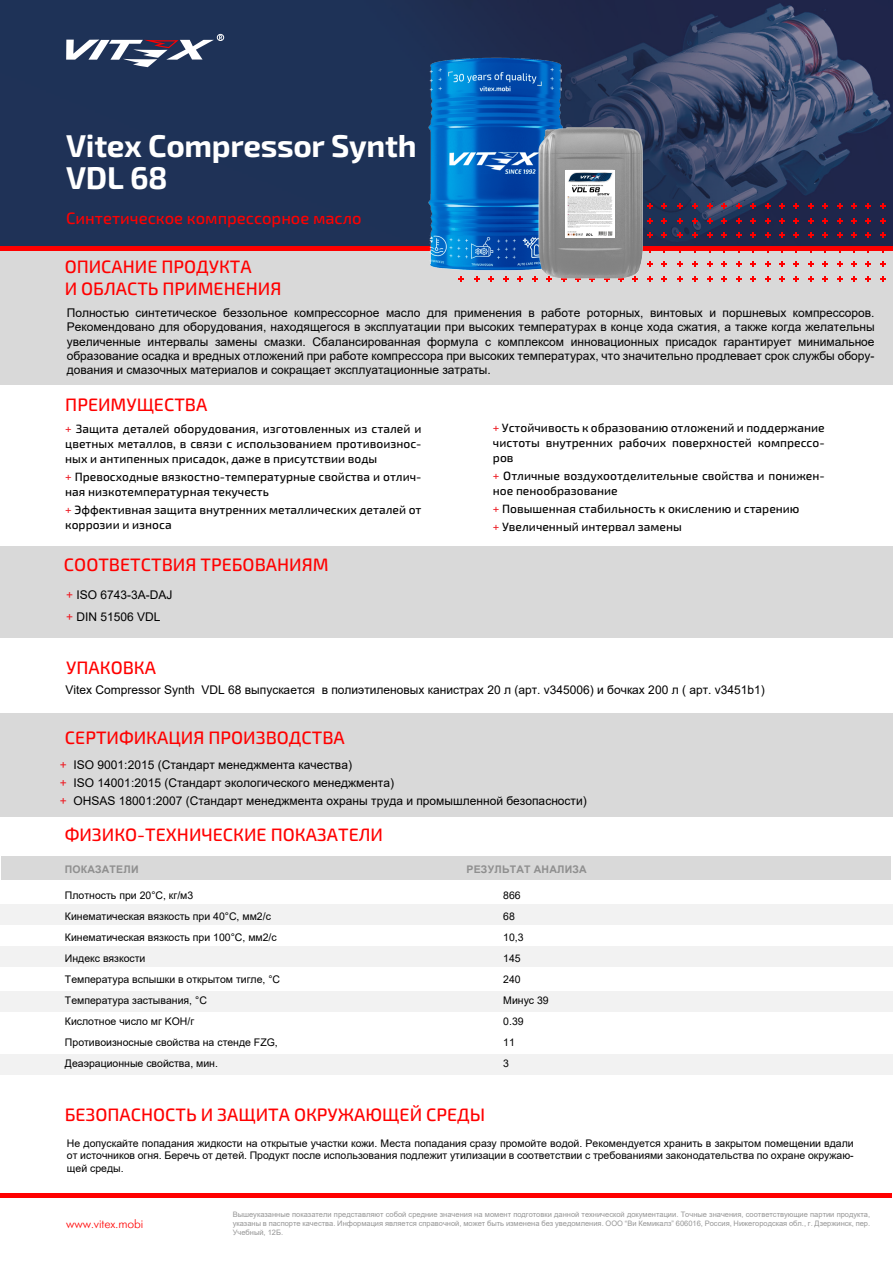
<style>
.page{position:relative;width:893px;height:1263px;background:#fff}
.page>*{position:absolute;margin:0;border:0;box-sizing:border-box;transform-origin:0 0}
.t1{font:700 31.5px/31.5px "Exo 2.0";letter-spacing:-.01em;color:#fff}
.t2{font:500 18px/21.6px "Exo 2.0";color:#f00}
.t3{font:500 16.5px "Exo 2.0";color:#f00}
.t4{font:12px/14.4px "Arial";color:#000}
.t5{font:500 12px/15px "Exo 2.0";color:#000}
.t6{font:12px "Futuris C";letter-spacing:-.005em;color:#f00}
.t7{font:10.5px/21px "Arial";color:#000}
.t8{font:700 10.5px "Arial";letter-spacing:.02em;color:#8f8f8f}
.t9{font:7.5px/9px "Arial";color:#969696;text-align:justify}
.s1{color:#ed1c24}
</style>
<div class="page">
<div style="left:1px;top:249px;width:892px;height:136px;background:#d9d9d9"></div>
<div style="left:1px;top:546px;width:892px;height:92px;background:#d9d9d9"></div>
<div style="left:0;top:713px;width:892px;height:104px;background:#d9d9d9"></div>
<img style="left:0;top:0;width:893px;height:246px">
<svg style="left:66px;top:35px;width:156px;height:32px"></svg>
<hr style="left:0;top:1193px;width:891px;height:4px;background:#f00">
<div style="left:0;top:246px;width:893px;height:5px;background:#f00"></div>
<svg style="left:692px;top:276px;width:6px;height:5px"></svg>
<svg style="left:692px;top:261px;width:6px;height:6px"></svg>
<svg style="left:692px;top:232px;width:6px;height:6px"></svg>
<svg style="left:692px;top:218px;width:6px;height:6px"></svg>
<svg style="left:692px;top:203px;width:6px;height:6px"></svg>
<svg style="left:707px;top:276px;width:6px;height:5px"></svg>
<svg style="left:707px;top:261px;width:6px;height:6px"></svg>
<svg style="left:707px;top:232px;width:6px;height:6px"></svg>
<svg style="left:707px;top:218px;width:6px;height:6px"></svg>
<svg style="left:707px;top:203px;width:6px;height:6px"></svg>
<svg style="left:721px;top:276px;width:6px;height:5px"></svg>
<svg style="left:721px;top:261px;width:6px;height:6px"></svg>
<svg style="left:721px;top:232px;width:6px;height:6px"></svg>
<svg style="left:721px;top:218px;width:6px;height:6px"></svg>
<svg style="left:721px;top:203px;width:6px;height:6px"></svg>
<svg style="left:736px;top:276px;width:6px;height:5px"></svg>
<svg style="left:736px;top:261px;width:6px;height:6px"></svg>
<svg style="left:736px;top:232px;width:6px;height:6px"></svg>
<svg style="left:736px;top:218px;width:6px;height:6px"></svg>
<svg style="left:736px;top:203px;width:6px;height:6px"></svg>
<svg style="left:750px;top:276px;width:6px;height:5px"></svg>
<svg style="left:750px;top:261px;width:6px;height:6px"></svg>
<svg style="left:750px;top:232px;width:6px;height:6px"></svg>
<svg style="left:750px;top:218px;width:6px;height:6px"></svg>
<svg style="left:750px;top:203px;width:6px;height:6px"></svg>
<svg style="left:765px;top:276px;width:5px;height:5px"></svg>
<svg style="left:765px;top:261px;width:5px;height:6px"></svg>
<svg style="left:765px;top:232px;width:5px;height:6px"></svg>
<svg style="left:765px;top:218px;width:5px;height:6px"></svg>
<svg style="left:765px;top:203px;width:5px;height:6px"></svg>
<svg style="left:779px;top:276px;width:6px;height:5px"></svg>
<svg style="left:779px;top:261px;width:6px;height:6px"></svg>
<svg style="left:779px;top:232px;width:6px;height:6px"></svg>
<svg style="left:779px;top:218px;width:6px;height:6px"></svg>
<svg style="left:779px;top:203px;width:6px;height:6px"></svg>
<svg style="left:793px;top:276px;width:6px;height:5px"></svg>
<svg style="left:793px;top:261px;width:6px;height:6px"></svg>
<svg style="left:793px;top:232px;width:6px;height:6px"></svg>
<svg style="left:793px;top:218px;width:6px;height:6px"></svg>
<svg style="left:793px;top:203px;width:6px;height:6px"></svg>
<svg style="left:808px;top:276px;width:6px;height:5px"></svg>
<svg style="left:808px;top:261px;width:6px;height:6px"></svg>
<svg style="left:808px;top:232px;width:6px;height:6px"></svg>
<svg style="left:808px;top:218px;width:6px;height:6px"></svg>
<svg style="left:808px;top:203px;width:6px;height:6px"></svg>
<svg style="left:822px;top:276px;width:6px;height:5px"></svg>
<svg style="left:822px;top:261px;width:6px;height:6px"></svg>
<svg style="left:822px;top:232px;width:6px;height:6px"></svg>
<svg style="left:822px;top:218px;width:6px;height:6px"></svg>
<svg style="left:822px;top:203px;width:6px;height:6px"></svg>
<svg style="left:837px;top:276px;width:6px;height:5px"></svg>
<svg style="left:837px;top:261px;width:6px;height:6px"></svg>
<svg style="left:837px;top:232px;width:6px;height:6px"></svg>
<svg style="left:837px;top:218px;width:6px;height:6px"></svg>
<svg style="left:837px;top:203px;width:6px;height:6px"></svg>
<svg style="left:851px;top:276px;width:6px;height:5px"></svg>
<svg style="left:851px;top:261px;width:6px;height:6px"></svg>
<svg style="left:851px;top:232px;width:6px;height:6px"></svg>
<svg style="left:851px;top:218px;width:6px;height:6px"></svg>
<svg style="left:851px;top:203px;width:6px;height:6px"></svg>
<svg style="left:865px;top:276px;width:6px;height:5px"></svg>
<svg style="left:865px;top:261px;width:6px;height:6px"></svg>
<svg style="left:865px;top:232px;width:6px;height:6px"></svg>
<svg style="left:865px;top:218px;width:6px;height:6px"></svg>
<svg style="left:865px;top:203px;width:6px;height:6px"></svg>
<svg style="left:880px;top:276px;width:5px;height:5px"></svg>
<svg style="left:880px;top:261px;width:5px;height:6px"></svg>
<svg style="left:880px;top:232px;width:5px;height:6px"></svg>
<svg style="left:880px;top:218px;width:5px;height:6px"></svg>
<svg style="left:880px;top:203px;width:5px;height:6px"></svg>
<svg style="left:677px;top:276px;width:6px;height:5px"></svg>
<svg style="left:677px;top:261px;width:6px;height:6px"></svg>
<svg style="left:677px;top:232px;width:6px;height:6px"></svg>
<svg style="left:677px;top:218px;width:6px;height:6px"></svg>
<svg style="left:677px;top:203px;width:6px;height:6px"></svg>
<svg style="left:663px;top:276px;width:4px;height:5px"></svg>
<svg style="left:663px;top:261px;width:4px;height:6px"></svg>
<svg style="left:663px;top:232px;width:4px;height:6px"></svg>
<svg style="left:663px;top:218px;width:4px;height:6px"></svg>
<svg style="left:663px;top:203px;width:4px;height:6px"></svg>
<div style="left:1px;top:856px;width:890px;height:24px;background:#d9d9d9"></div>
<div style="left:0;top:905px;width:893px;height:20px;background:#f2f2f2"></div>
<div style="left:1px;top:947px;width:892px;height:20px;background:#f2f2f2"></div>
<div style="left:1px;top:991px;width:892px;height:20px;background:#f2f2f2"></div>
<div style="left:1px;top:1054px;width:892px;height:20px;background:#f2f2f2"></div>
<div style="left:217px;top:34px;width:7px;height:7px;border:1px solid #fff;border-radius:50%"></div>
<img style="left:396px;top:10px;width:199px;height:272px">
<img style="left:517px;top:91px;width:146px;height:191px">
<img style="left:565px;top:170px;width:49px;height:68px">
<h1 class="t1" style="left:66px;top:131px;width:352px">Vitex Compressor Synth<br>VDL 68</h1>
<h3 class="t3" style="left:66px;top:208px;width:297px">Синтетическое компрессорное масло</h3>
<h2 class="t2" style="left:65px;top:256px;width:218px">ОПИСАНИЕ ПРОДУКТА<br>И ОБЛАСТЬ ПРИМЕНЕНИЯ</h2>
<p class="t4" style="left:67px;top:305px;width:809px;text-align:justify">Полностью синтетическое беззольное компрессорное масло для применения в работе роторных, винтовых и поршневых компрессоров.<br>Рекомендовано для оборудования, находящегося в эксплуатации при высоких температурах в конце хода сжатия, а также когда желательны увеличенные интервалы замены смазки. Сбалансированная формула с комплексом инновационных присадок гарантирует минимальное образование осадка и вредных отложений при работе компрессора при высоких температурах, что значительно продлевает срок службы обору&shy;дования и смазочных материалов и сокращает эксплуатационные затраты.</p>
<h2 class="t2" style="left:65px;top:394px;width:144px">ПРЕИМУЩЕСТВА</h2>
<p class="t5" style="left:65px;top:422px;width:358px;text-align:justify"><span class="s1">+</span> Защита деталей оборудования, изготовленных из сталей и цветных металлов, в связи с использованием противоизнос&shy;ных и антипенных присадок, даже в присутствии воды</p>
<p class="t5" style="left:65px;top:470px;width:358px"><span class="s1">+</span> Превосходные вязкостно-температурные свойства и отлич&shy;ная низкотемпературная текучесть</p>
<p class="t5" style="left:65px;top:503px;width:358px"><span class="s1">+</span> Эффективная защита внутренних металлических деталей от коррозии и износа</p>
<h2 class="t2" style="left:64px;top:554px;width:266px">СООТВЕТСТВИЯ ТРЕБОВАНИЯМ</h2>
<p class="t4" style="left:66px;top:583px;width:108px;line-height:22.5px"><span class="s1">+</span> ISO 6743-3A-DAJ <span class="s1">+</span> DIN 51506 VDL</p>
<p class="t5" style="left:493px;top:420px;width:333px;text-align:justify"><span class="s1">+</span> Устойчивость к образованию отложений и поддержание чистоты внутренних рабочих поверхностей компрессо&shy;ров</p>
<p class="t5" style="left:493px;top:468px;width:333px"><span class="s1">+</span> Отличные воздухоотделительные свойства и понижен&shy;ное пенообразование</p>
<p class="t5" style="left:493px;top:500px;width:308px;line-height:18px"><span class="s1">+</span> Повышенная стабильность к окислению и старению <span class="s1">+</span> Увеличенный интервал замены</p>
<h2 class="t2" style="left:66px;top:657px;width:91px">УПАКОВКА</h2>
<p class="t4" style="left:65px;top:683px;width:701px">Vitex Compressor Synth VDL 68 выпускается в полиэтиленовых канистрах 20 л (арт. v345006) и бочках 200 л ( арт. v3451b1)</p>
<h2 class="t2" style="left:65px;top:727px;width:281px">СЕРТИФИКАЦИЯ ПРОИЗВОДСТВА</h2>
<p class="t4" style="left:60px;top:755px;width:528px;line-height:18px"><span class="s1">+</span> ISO 9001:2015 (Стандарт менеджмента качества)<br><span class="s1">+</span> ISO 14001:2015 (Стандарт экологического менеджмента)<br><span class="s1">+</span> OHSAS 18001:2007 (Стандарт менеджмента охраны труда и промышленной безопасности)</p>
<h2 class="t2" style="left:65px;top:824px;width:320px">ФИЗИКО-ТЕХНИЧЕСКИЕ ПОКАЗАТЕЛИ</h2>
<p class="t8" style="left:65px;top:862px;width:75px">ПОКАЗАТЕЛИ</p>
<p class="t7" style="left:65px;top:885px;width:217px">Плотность при 20°С, кг/м3<br>Кинематическая вязкость при 40°С, мм2/с<br>Кинематическая вязкость при 100°С, мм2/с<br>Индекс вязкости<br>Температура вспышки в открытом тигле, °С<br>Температура застывания, °C<br>Кислотное число мг KOH/г<br>Противоизносные свойства на стенде FZG,<br>Деаэрационные свойства, мин.</p>
<p class="t8" style="left:467px;top:862px;width:122px">РЕЗУЛЬТАТ АНАЛИЗА</p>
<p class="t7" style="left:503px;top:885px;width:47px">866<br>68<br>10,3<br>145<br>240<br>Минус 39<br>0.39<br>11<br>3</p>
<h2 class="t2" style="left:65px;top:1104px;width:422px">БЕЗОПАСНОСТЬ И ЗАЩИТА ОКРУЖАЮЩЕЙ СРЕДЫ</h2>
<p class="t7" style="left:67px;top:1137px;width:788px;line-height:12.6px;text-align:justify">Не допускайте попадания жидкости на открытые участки кожи. Места попадания сразу промойте водой. Рекомендуется хранить в закрытом помещении вдали от источников огня. Беречь от детей. Продукт после использования подлежит утилизации в соответствии с требованиями законодательства по охране окружаю&shy;щей среды.</p>
<p class="t6" style="left:66px;top:1217px;width:79px">www.vitex.mobi</p>
<p class="t9" style="left:233px;top:1210px;width:639px">Вышеуказанные показатели представляют собой средние значения на момент подготовки данной технической документации. Точные значения, соответствующие партии продукта, указаны в паспорте качества. Информация является справочной, может быть изменена без уведомления. ООО “Ви Кемикалз” 606016, Россия, Нижегородская обл., г. Дзержинск, пер.<br>Учебный, 12Б.</p>
</div>
